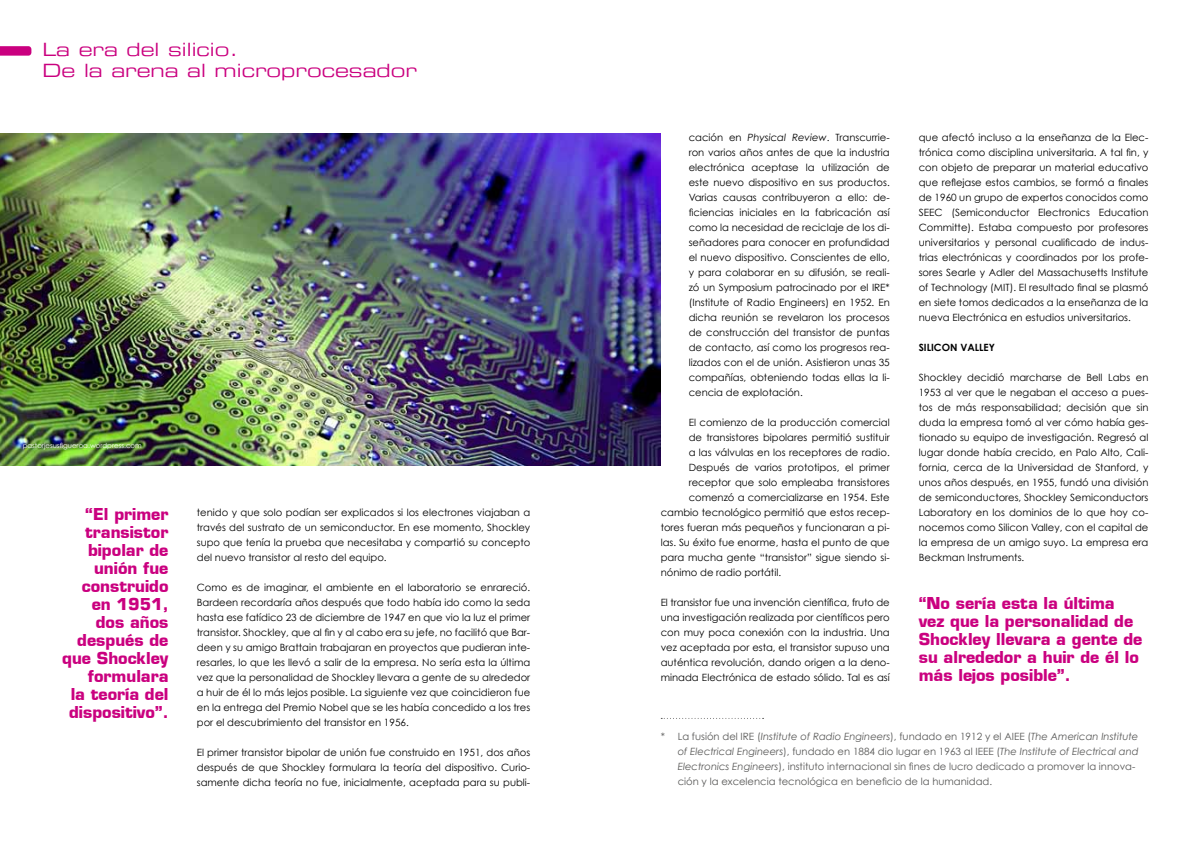
<style>
.page{position:relative;width:1191px;height:842px;background:#fff}
.page>*{position:absolute;margin:0;border:0;box-sizing:border-box;transform-origin:0 0}
.t1{font:18px/21px "Eurostile Extended Two";color:#ca007f}
.t2{font:700 16px/18px "Eurostile";color:#ca007f}
.t3{font:10px/15px "Century Gothic";color:#000;text-align:justify}
.t4{font:10px/15px "Century Gothic";color:#575756}
.t5{font:700 10px "Century Gothic";color:#000}
.t6{font:7px "Century Gothic";color:#fff}
.s1{font-style:italic}
</style>
<div class="page">
<svg style="left:0;top:46px;width:31px;height:10px"></svg>
<svg style="left:661px;top:718px;width:102px;height:1px"></svg>
<img style="left:0;top:133px;width:660px;height:332px">
<h1 class="t1" style="left:43px;top:39px;width:376px">La era del silicio.<br>De la arena al microprocesador</h1>
<p class="t6" style="left:23px;top:442px;width:121px">pastorjesusfigueroa.wordpress.com</p>
<h2 class="t2" style="left:62px;top:505px;width:108px;text-align:right">“El primer transistor bipolar de unión fue construido en 1951, dos años después de que Shockley formulara<br>la teoría del dispositivo”.</h2>
<p class="t3" style="left:197px;top:504px;width:335px">tenido y que solo podían ser explicados si los electrones viajaban a través del sustrato de un semiconductor. En ese momento, Shockley supo que tenía la prueba que necesitaba y compartió su concepto del nuevo transistor al resto del equipo.</p>
<p class="t3" style="left:197px;top:579px;width:335px">Como es de imaginar, el ambiente en el laboratorio se enrareció.<br>Bardeen recordaría años después que todo había ido como la seda hasta ese fatídico 23 de diciembre de 1947 en que vio la luz el primer transistor. Shockley, que al fin y al cabo era su jefe, no facilitó que Bar&shy;deen y su amigo Brattain trabajaran en proyectos que pudieran inte&shy;resarles, lo que les llevó a salir de la empresa. No sería esta la última vez que la personalidad de Shockley llevara a gente de su alrededor a huir de él lo más lejos posible. La siguiente vez que coincidieron fue en la entrega del Premio Nobel que se les había concedido a los tres por el descubrimiento del transistor en 1956.</p>
<p class="t3" style="left:197px;top:744px;width:335px">El primer transistor bipolar de unión fue construido en 1951, dos años después de que Shockley formulara la teoría del dispositivo. Curio&shy;samente dicha teoría no fue, inicialmente, aceptada para su publi-</p>
<p class="t3" style="left:688px;top:129px;width:203px">cación en <span class="s1">Physical Review</span>. Transcurrie&shy;ron varios años antes de que la industria electrónica aceptase la utilización de este nuevo dispositivo en sus productos.<br>Varias causas contribuyeron a ello: de&shy;ficiencias iniciales en la fabricación así como la necesidad de reciclaje de los di&shy;señadores para conocer en profundidad el nuevo dispositivo. Conscientes de ello, y para colaborar en su difusión, se reali&shy;zó un Symposium patrocinado por el IRE* (Institute of Radio Engineers) en 1952. En dicha reunión se revelaron los procesos de construcción del transistor de puntas de contacto, así como los progresos rea&shy;lizados con el de unión. Asistieron unas 35 compañías, obteniendo todas ellas la li&shy;cencia de explotación.</p>
<p class="t3" style="left:688px;top:414px;width:203px">El comienzo de la producción comercial</p>
<p class="t3" style="left:688px;top:429px;width:202px">de transistores bipolares permitió sustituir</p>
<p class="t3" style="left:688px;top:444px;width:202px">a las válvulas en los receptores de radio.</p>
<p class="t3" style="left:688px;top:459px;width:203px">Después de varios prototipos, el primer</p>
<p class="t3" style="left:688px;top:474px;width:202px">receptor que solo empleaba transistores</p>
<p class="t3" style="left:688px;top:489px;width:202px">comenzó a comercializarse en 1954. Este</p>
<p class="t3" style="left:660px;top:504px;width:231px">cambio tecnológico permitió que estos recep-</p>
<p class="t3" style="left:660px;top:519px;width:231px">tores fueran más pequeños y funcionaran a pi-</p>
<p class="t3" style="left:660px;top:534px;width:230px">las. Su éxito fue enorme, hasta el punto de que</p>
<p class="t3" style="left:660px;top:549px;width:231px">para mucha gente “transistor” sigue siendo si-</p>
<p class="t3" style="left:660px;top:564px;width:122px">nónimo de radio portátil.</p>
<p class="t3" style="left:660px;top:594px;width:231px">El transistor fue una invención científica, fruto de una investigación realizada por científicos pero con muy poca conexión con la industria. Una vez aceptada por esta, el transistor supuso una auténtica revolución, dando origen a la deno&shy;minada Electrónica de estado sólido. Tal es así</p>
<p class="t3" style="left:918px;top:129px;width:231px">que afectó incluso a la enseñanza de la Elec&shy;trónica como disciplina universitaria. A tal fin, y con objeto de preparar un material educativo que reflejase estos cambios, se formó a finales de 1960 un grupo de expertos conocidos como SEEC (Semiconductor Electronics Education Committe). Estaba compuesto por profesores universitarios y personal cualificado de indus&shy;trias electrónicas y coordinados por los profe&shy;sores Searle y Adler del Massachusetts Institute of Technology (MIT). El resultado final se plasmó en siete tomos dedicados a la enseñanza de la nueva Electrónica en estudios universitarios.</p>
<p class="t5" style="left:918px;top:341px;width:78px">SILICON VALLEY</p>
<p class="t3" style="left:918px;top:369px;width:231px">Shockley decidió marcharse de Bell Labs en 1953 al ver que le negaban el acceso a pues&shy;tos de más responsabilidad; decisión que sin duda la empresa tomó al ver cómo había ges&shy;tionado su equipo de investigación. Regresó al lugar donde había crecido, en Palo Alto, Cali&shy;fornia, cerca de la Universidad de Stanford, y unos años después, en 1955, fundó una división de semiconductores, Shockley Semiconductors Laboratory en los dominios de lo que hoy co&shy;nocemos como Silicon Valley, con el capital de la empresa de un amigo suyo. La empresa era Beckman Instruments.</p>
<h2 class="t2" style="left:918px;top:594px;width:225px">“No sería esta la última vez que la personalidad de<br>Shockley llevara a gente de su alrededor a huir de él lo más lejos posible”.</h2>
<p class="t4" style="left:677px;top:729px;width:462px;text-indent:-17px">* La fusión del IRE (<span class="s1">Institute of Radio Engineers</span>), fundado en 1912 y el AIEE (<span class="s1">The American Institute of Electrical Engineers</span>), fundado en 1884 dio lugar en 1963 al IEEE (<span class="s1">The Institute of Electrical and Electronics Engineers</span>), instituto internacional sin fines de lucro dedicado a promover la innova&shy;ción y la excelencia tecnológica en beneficio de la humanidad.</p>
</div>
